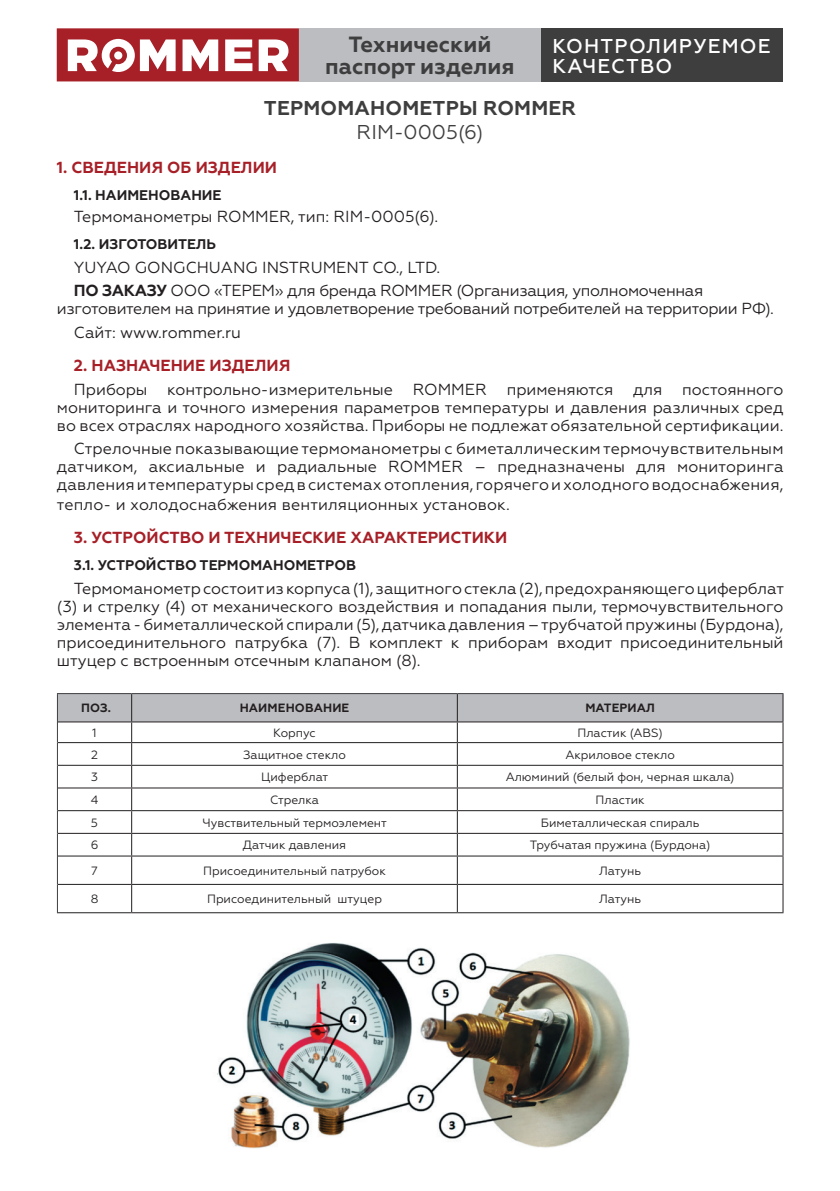
<style>
.page{position:relative;width:840px;height:1191px;background:#fff}
.page>*{position:absolute;margin:0;border:0;box-sizing:border-box;transform-origin:0 0}
.t1{font:700 22px/22px "Geometria";color:#3e3e3f;text-align:center}
.t2{font:500 20px/20px "Geometria";letter-spacing:.06em;color:#fff}
.t3{font:700 20px "Geometria";letter-spacing:.01em;color:#3e3e3f}
.t4{font:20px "Geometria";color:#3e3e3f}
.t5{font:16px/18px "Geometria";color:#231f20;text-align:justify}
.t6{font:16px/23.6px "Geometria";letter-spacing:-.02em;color:#231f20}
.t7{font:700 16px "Geometria";color:#a71f27}
.t8{font:700 14px "Geometria";color:#231f20}
.t9{font:12px "Geometria";color:#231f20}
.t10{font:700 12px "Geometria";letter-spacing:.01em;color:#231f20}
.s1{font-weight:700}
</style>
<div class="page">
<hr style="left:57px;top:912px;width:75px;height:1px;background:#231f20">
<hr style="left:132px;top:912px;width:325px;height:1px;background:#231f20">
<hr style="left:457px;top:912px;width:326px;height:1px;background:#231f20">
<svg style="left:57px;top:693px;width:726px;height:219px"></svg>
<hr style="left:58px;top:721px;width:74px;height:1px;background:#231f20">
<hr style="left:132px;top:721px;width:325px;height:1px;background:#231f20">
<hr style="left:457px;top:721px;width:326px;height:1px;background:#231f20">
<svg style="left:57px;top:28px;width:242px;height:53px"></svg>
<div style="left:299px;top:28px;width:241px;height:53px;background:#bcbdc0"></div>
<div style="left:541px;top:28px;width:241px;height:53px;background:#3e3e3f"></div>
<img style="left:217px;top:943px;width:413px;height:205px">
<h1 class="t1" style="left:325px;top:34px;width:190px">Технический паспорт изделия</h1>
<p class="t2" style="left:552px;top:36px;width:219px">КОНТРОЛИРУЕМОЕ<br>КАЧЕСТВО</p>
<p class="t3" style="left:264px;top:96px;width:314px">ТЕРМОМАНОМЕТРЫ ROMMER</p>
<p class="t4" style="left:356px;top:120px;width:128px">RIM-0005(6)</p>
<p class="t7" style="left:57px;top:158px;width:221px">1. СВЕДЕНИЯ ОБ ИЗДЕЛИИ</p>
<p class="t8" style="left:74px;top:187px;width:149px">1.1. НАИМЕНОВАНИЕ</p>
<p class="t5" style="left:74px;top:207px;width:365px">Термоманометры ROMMER, тип: RIM-0005(6).</p>
<p class="t8" style="left:74px;top:236px;width:143px">1.2. ИЗГОТОВИТЕЛЬ</p>
<p class="t6" style="left:74px;top:255px;width:630px">YUYAO GONGCHUANG INSTRUMENT CO., LTD.<br><span class="s1">ПО ЗАКАЗУ</span> ООО «ТЕРЕМ» для бренда ROMMER (Организация, уполномоченная</p>
<p class="t6" style="left:74px;top:297px;width:701px;text-indent:-17px">изготовителем на принятие и удовлетворение требований потребителей на территории РФ).<br>Сайт: www.rommer.ru</p>
<p class="t7" style="left:74px;top:356px;width:218px">2. НАЗНАЧЕНИЕ ИЗДЕЛИЯ</p>
<p class="t5" style="left:57px;top:380px;width:727px;text-indent:17px">Приборы контрольно-измерительные ROMMER применяются для постоянного мониторинга и точного измерения параметров температуры и давления различных сред во всех отраслях народного хозяйства. Приборы не подлежат обязательной сертификации.</p>
<p class="t5" style="left:57px;top:440px;width:727px;text-indent:17px">Стрелочные показывающие термоманометры с биметаллическим термочувствительным датчиком, аксиальные и радиальные ROMMER – предназначены для мониторинга давления и температуры сред в системах отопления, горячего и холодного водоснабжения, тепло- и холодоснабжения вентиляционных установок.</p>
<p class="t7" style="left:74px;top:527px;width:435px">3. УСТРОЙСТВО И ТЕХНИЧЕСКИЕ ХАРАКТЕРИСТИКИ</p>
<p class="t8" style="left:74px;top:557px;width:283px">3.1. УСТРОЙСТВО ТЕРМОМАНОМЕТРОВ</p>
<p class="t5" style="left:57px;top:579px;width:728px;text-indent:17px">Термоманометр состоит из корпуса (1), защитного стекла (2), предохраняющего циферблат (3) и стрелку (4) от механического воздействия и попадания пыли, термочувствительного элемента - биметаллической спирали (5), датчика давления – трубчатой пружины (Бурдона), присоединительного патрубка (7). В комплект к приборам входит присоединительный штуцер с встроенным отсечным клапаном (8).</p>
<p class="t10" style="left:81px;top:701px;width:31px">ПОЗ.</p>
<p class="t10" style="left:239px;top:701px;width:111px">НАИМЕНОВАНИЕ</p>
<p class="t10" style="left:585px;top:701px;width:71px">МАТЕРИАЛ</p>
<p class="t9" style="left:92px;top:726px;width:6px">1</p>
<p class="t9" style="left:273px;top:726px;width:44px">Корпус</p>
<p class="t9" style="left:577px;top:726px;width:87px">Пластик (ABS)</p>
<p class="t9" style="left:91px;top:747px;width:8px">2</p>
<p class="t9" style="left:243px;top:747px;width:104px">Защитное стекло</p>
<p class="t9" style="left:565px;top:747px;width:111px">Акриловое стекло</p>
<p class="t9" style="left:91px;top:770px;width:8px">3</p>
<p class="t9" style="left:261px;top:770px;width:69px">Циферблат</p>
<p class="t9" style="left:505px;top:770px;width:230px">Алюминий (белый фон, черная шкала)</p>
<p class="t9" style="left:91px;top:793px;width:9px">4</p>
<p class="t9" style="left:270px;top:793px;width:50px">Стрелка</p>
<p class="t9" style="left:595px;top:793px;width:51px">Пластик</p>
<p class="t9" style="left:91px;top:815px;width:9px">5</p>
<p class="t9" style="left:202px;top:815px;width:186px">Чувствительный термоэлемент</p>
<p class="t9" style="left:540px;top:815px;width:160px">Биметаллическая спираль</p>
<p class="t9" style="left:91px;top:838px;width:9px">6</p>
<p class="t9" style="left:243px;top:838px;width:105px">Датчик давления</p>
<p class="t9" style="left:529px;top:838px;width:182px">Трубчатая пружина (Бурдона)</p>
<p class="t9" style="left:91px;top:863px;width:8px">7</p>
<p class="t9" style="left:203px;top:863px;width:184px">Присоединительный патрубок</p>
<p class="t9" style="left:598px;top:863px;width:44px">Латунь</p>
<p class="t9" style="left:91px;top:892px;width:9px">8</p>
<p class="t9" style="left:207px;top:892px;width:176px">Присоединительный штуцер</p>
<p class="t9" style="left:598px;top:892px;width:44px">Латунь</p>
</div>
